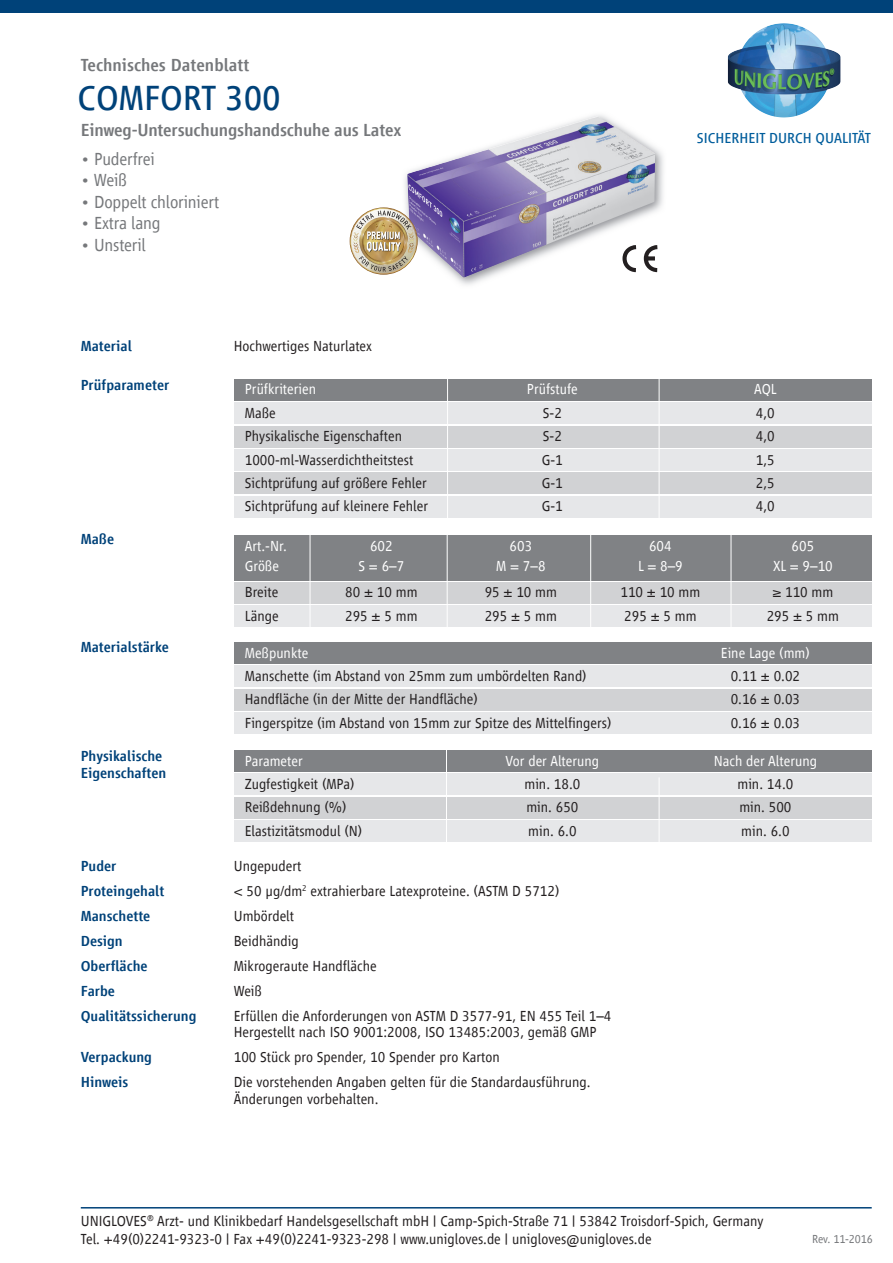
<style>
.page{position:relative;width:893px;height:1263px;background:#fff}
.page>*{position:absolute;margin:0;border:0;box-sizing:border-box;transform-origin:0 0}
.t1{font:36px "Vialog LT Com";color:#004279}
.t2{font:500 18px "Vialog LT Com";letter-spacing:-.01em;color:#76787b}
.t3{font:300 18px "Vialog LT Com";letter-spacing:-.01em;color:#76787b}
.t4{font:300 15px/16.5px "Vialog LT Com";color:#231f20}
.t5{font:500 15px/16.5px "Vialog LT Com";color:#004279}
.t6{font:300 15px "Vialog LT Com";color:#fff}
.t7{font:15px "Vialog LT Com";color:#005d9c}
.t8{font:300 12px "Vialog LT Com";letter-spacing:-.01em;color:#76787b}
</style>
<div class="page">
<img style="left:754px;top:23px;width:29px;height:11px">
<div style="left:0;top:0;width:893px;height:12px;background:#004279"></div>
<hr style="left:81px;top:1207px;width:791px;height:1px;background:#004279">
<div style="left:234px;top:379px;width:638px;height:22px;background:#808285"></div>
<div style="left:234px;top:402px;width:638px;height:22px;background:#e6e7e9"></div>
<div style="left:234px;top:426px;width:638px;height:22px;background:#d1d2d4"></div>
<div style="left:234px;top:449px;width:638px;height:22px;background:#e6e7e9"></div>
<div style="left:234px;top:472px;width:638px;height:22px;background:#d1d2d4"></div>
<div style="left:234px;top:496px;width:638px;height:22px;background:#e6e7e9"></div>
<hr style="left:447px;top:376px;width:1px;height:147px;background:#fff">
<hr style="left:659px;top:376px;width:1px;height:147px;background:#fff">
<div style="left:234px;top:750px;width:638px;height:22px;background:#808285"></div>
<div style="left:234px;top:773px;width:638px;height:22px;background:#e6e7e9"></div>
<div style="left:234px;top:797px;width:638px;height:22px;background:#d1d2d4"></div>
<div style="left:234px;top:820px;width:638px;height:22px;background:#e6e7e9"></div>
<hr style="left:446px;top:745px;width:1px;height:103px;background:#fff">
<hr style="left:659px;top:777px;width:1px;height:102px;background:#fff">
<img style="left:404px;top:115px;width:260px;height:170px">
<img style="left:407px;top:116px;width:248px;height:161px">
<svg style="left:620px;top:245px;width:37px;height:27px"></svg>
<div style="left:234px;top:642px;width:638px;height:22px;background:#808285"></div>
<div style="left:234px;top:665px;width:638px;height:22px;background:#e6e7e9"></div>
<div style="left:234px;top:689px;width:638px;height:22px;background:#d1d2d4"></div>
<div style="left:234px;top:712px;width:638px;height:22px;background:#e6e7e9"></div>
<div style="left:234px;top:535px;width:638px;height:45px;background:#808285"></div>
<div style="left:234px;top:582px;width:638px;height:22px;background:#d1d2d4"></div>
<div style="left:234px;top:605px;width:638px;height:22px;background:#e6e7e9"></div>
<hr style="left:310px;top:531px;width:1px;height:100px;background:#fff">
<hr style="left:447px;top:531px;width:1px;height:100px;background:#fff">
<hr style="left:590px;top:531px;width:1px;height:100px;background:#fff">
<hr style="left:731px;top:531px;width:1px;height:100px;background:#fff">
<img style="left:350px;top:208px;width:67px;height:66px">
<p class="t2" style="left:81px;top:55px;width:170px">Technisches Datenblatt</p>
<h1 class="t1" style="left:78px;top:78px;width:205px">COMFORT 300</h1>
<p class="t2" style="left:81px;top:120px;width:322px">Einweg-Untersuchungshandschuhe aus Latex</p>
<p class="t3" style="left:81px;top:149px;width:76px">• Puderfrei</p>
<p class="t3" style="left:81px;top:170px;width:48px">• Weiß</p>
<p class="t3" style="left:81px;top:192px;width:140px">• Doppelt chloriniert</p>
<p class="t3" style="left:81px;top:213px;width:81px">• Extra lang</p>
<p class="t3" style="left:81px;top:235px;width:67px">• Unsteril</p>
<p class="t5" style="left:81px;top:338px;width:53px">Material</p>
<p class="t4" style="left:234px;top:338px;width:140px">Hochwertiges Naturlatex</p>
<p class="t7" style="left:697px;top:130px;width:176px">SICHERHEIT DURCH QUALITÄT</p>
<p class="t5" style="left:81px;top:376px;width:90px">Prüfparameter</p>
<p class="t6" style="left:245px;top:381px;width:73px">Prüfkriterien</p>
<p class="t6" style="left:527px;top:381px;width:52px">Prüfstufe</p>
<p class="t6" style="left:754px;top:381px;width:24px">AQL</p>
<p class="t4" style="left:245px;top:405px;width:32px">Maße</p>
<p class="t4" style="left:543px;top:405px;width:21px">S-2</p>
<p class="t4" style="left:756px;top:405px;width:20px">4,0</p>
<p class="t4" style="left:245px;top:428px;width:159px">Physikalische Eigenschaften</p>
<p class="t4" style="left:543px;top:428px;width:21px">S-2</p>
<p class="t4" style="left:756px;top:428px;width:20px">4,0</p>
<p class="t4" style="left:245px;top:451px;width:170px">1000-ml-Wasserdichtheitstest</p>
<p class="t4" style="left:542px;top:451px;width:22px">G-1</p>
<p class="t4" style="left:756px;top:451px;width:20px">1,5</p>
<p class="t4" style="left:245px;top:475px;width:183px">Sichtprüfung auf größere Fehler</p>
<p class="t4" style="left:542px;top:475px;width:22px">G-1</p>
<p class="t4" style="left:756px;top:475px;width:20px">2,5</p>
<p class="t4" style="left:245px;top:498px;width:185px">Sichtprüfung auf kleinere Fehler</p>
<p class="t4" style="left:542px;top:498px;width:22px">G-1</p>
<p class="t4" style="left:756px;top:498px;width:20px">4,0</p>
<p class="t5" style="left:81px;top:531px;width:35px">Maße</p>
<p class="t5" style="left:81px;top:639px;width:90px">Materialstärke</p>
<p class="t5" style="left:81px;top:748px;width:87px">Physikalische<br>Eigenschaften</p>
<p class="t6" style="left:245px;top:537px;width:44px">Art.-Nr.</p>
<p class="t6" style="left:370px;top:537px;width:24px">602</p>
<p class="t6" style="left:510px;top:537px;width:24px">603</p>
<p class="t6" style="left:649px;top:537px;width:24px">604</p>
<p class="t6" style="left:792px;top:537px;width:24px">605</p>
<p class="t6" style="left:245px;top:558px;width:36px">Größe</p>
<p class="t6" style="left:358px;top:558px;width:47px">S = 6–7</p>
<p class="t6" style="left:496px;top:558px;width:51px">M = 7–8</p>
<p class="t6" style="left:638px;top:558px;width:46px">L = 8–9</p>
<p class="t6" style="left:773px;top:558px;width:61px">XL = 9–10</p>
<p class="t4" style="left:245px;top:584px;width:35px">Breite</p>
<p class="t4" style="left:345px;top:584px;width:74px">80 ± 10 mm</p>
<p class="t4" style="left:485px;top:584px;width:74px">95 ± 10 mm</p>
<p class="t4" style="left:620px;top:584px;width:81px">110 ± 10 mm</p>
<p class="t4" style="left:772px;top:584px;width:63px">≥ 110 mm</p>
<p class="t4" style="left:245px;top:608px;width:35px">Länge</p>
<p class="t4" style="left:345px;top:608px;width:74px">295 ± 5 mm</p>
<p class="t4" style="left:485px;top:608px;width:74px">295 ± 5 mm</p>
<p class="t4" style="left:624px;top:608px;width:74px">295 ± 5 mm</p>
<p class="t4" style="left:767px;top:608px;width:74px">295 ± 5 mm</p>
<p class="t6" style="left:245px;top:644px;width:65px">Meßpunkte</p>
<p class="t6" style="left:721px;top:644px;width:91px">Eine Lage (mm)</p>
<p class="t4" style="left:245px;top:668px;width:343px">Manschette (im Abstand von 25mm zum umbördelten Rand)</p>
<p class="t4" style="left:731px;top:668px;width:71px">0.11 ± 0.02</p>
<p class="t4" style="left:245px;top:691px;width:234px">Handfläche (in der Mitte der Handfläche)</p>
<p class="t4" style="left:731px;top:691px;width:71px">0.16 ± 0.03</p>
<p class="t4" style="left:245px;top:714px;width:368px">Fingerspitze (im Abstand von 15mm zur Spitze des Mittelfingers)</p>
<p class="t4" style="left:731px;top:714px;width:71px">0.16 ± 0.03</p>
<p class="t6" style="left:245px;top:752px;width:59px">Parameter</p>
<p class="t6" style="left:506px;top:752px;width:95px">Vor der Alterung</p>
<p class="t6" style="left:714px;top:752px;width:105px">Nach der Alterung</p>
<p class="t4" style="left:245px;top:776px;width:111px">Zugfestigkeit (MPa)</p>
<p class="t4" style="left:524px;top:776px;width:57px">min. 18.0</p>
<p class="t4" style="left:737px;top:776px;width:57px">min. 14.0</p>
<p class="t4" style="left:245px;top:799px;width:103px">Reißdehnung (%)</p>
<p class="t4" style="left:526px;top:799px;width:54px">min. 650</p>
<p class="t4" style="left:739px;top:799px;width:54px">min. 500</p>
<p class="t4" style="left:245px;top:822px;width:119px">Elastizitätsmodul (N)</p>
<p class="t4" style="left:528px;top:822px;width:50px">min. 6.0</p>
<p class="t4" style="left:741px;top:822px;width:50px">min. 6.0</p>
<p class="t5" style="left:81px;top:857px;width:37px">Puder</p>
<p class="t4" style="left:234px;top:857px;width:69px">Ungepudert</p>
<p class="t5" style="left:81px;top:882px;width:85px">Proteingehalt</p>
<p class="t4" style="left:234px;top:882px;width:327px">&lt; 50 μg/dm<sup>2</sup> extrahierbare Latexproteine. (ASTM D 5712)</p>
<p class="t5" style="left:81px;top:907px;width:71px">Manschette</p>
<p class="t4" style="left:234px;top:907px;width:62px">Umbördelt</p>
<p class="t5" style="left:81px;top:932px;width:44px">Design</p>
<p class="t4" style="left:234px;top:932px;width:66px">Beidhändig</p>
<p class="t5" style="left:81px;top:957px;width:68px">Oberfläche</p>
<p class="t4" style="left:234px;top:957px;width:144px">Mikrogeraute Handfläche</p>
<p class="t5" style="left:81px;top:982px;width:36px">Farbe</p>
<p class="t4" style="left:234px;top:982px;width:30px">Weiß</p>
<p class="t5" style="left:81px;top:1007px;width:117px">Qualitätssicherung</p>
<p class="t4" style="left:234px;top:1007px;width:379px">Erfüllen die Anforderungen von ASTM D 3577-91, EN 455 Teil 1–4<br>Hergestellt nach ISO 9001:2008, ISO 13485:2003, gemäß GMP</p>
<p class="t5" style="left:81px;top:1049px;width:73px">Verpackung</p>
<p class="t4" style="left:234px;top:1049px;width:268px">100 Stück pro Spender, 10 Spender pro Karton</p>
<p class="t5" style="left:81px;top:1074px;width:49px">Hinweis</p>
<p class="t4" style="left:234px;top:1074px;width:358px">Die vorstehenden Angaben gelten für die Standardausführung.<br>Änderungen vorbehalten.</p>
<p class="t4" style="left:81px;top:1212px;width:684px;line-height:18px">UNIGLOVES<sup>®</sup> Arzt- und Klinikbedarf Handelsgesellschaft mbH | Camp-Spich-Straße 71 | 53842 Troisdorf-Spich, Germany<br>Tel. +49(0)2241-9323-0 | Fax +49(0)2241-9323-298 | www.unigloves.de | unigloves@unigloves.de</p>
<p class="t8" style="left:812px;top:1232px;width:62px">Rev. 11-2016</p>
</div>
